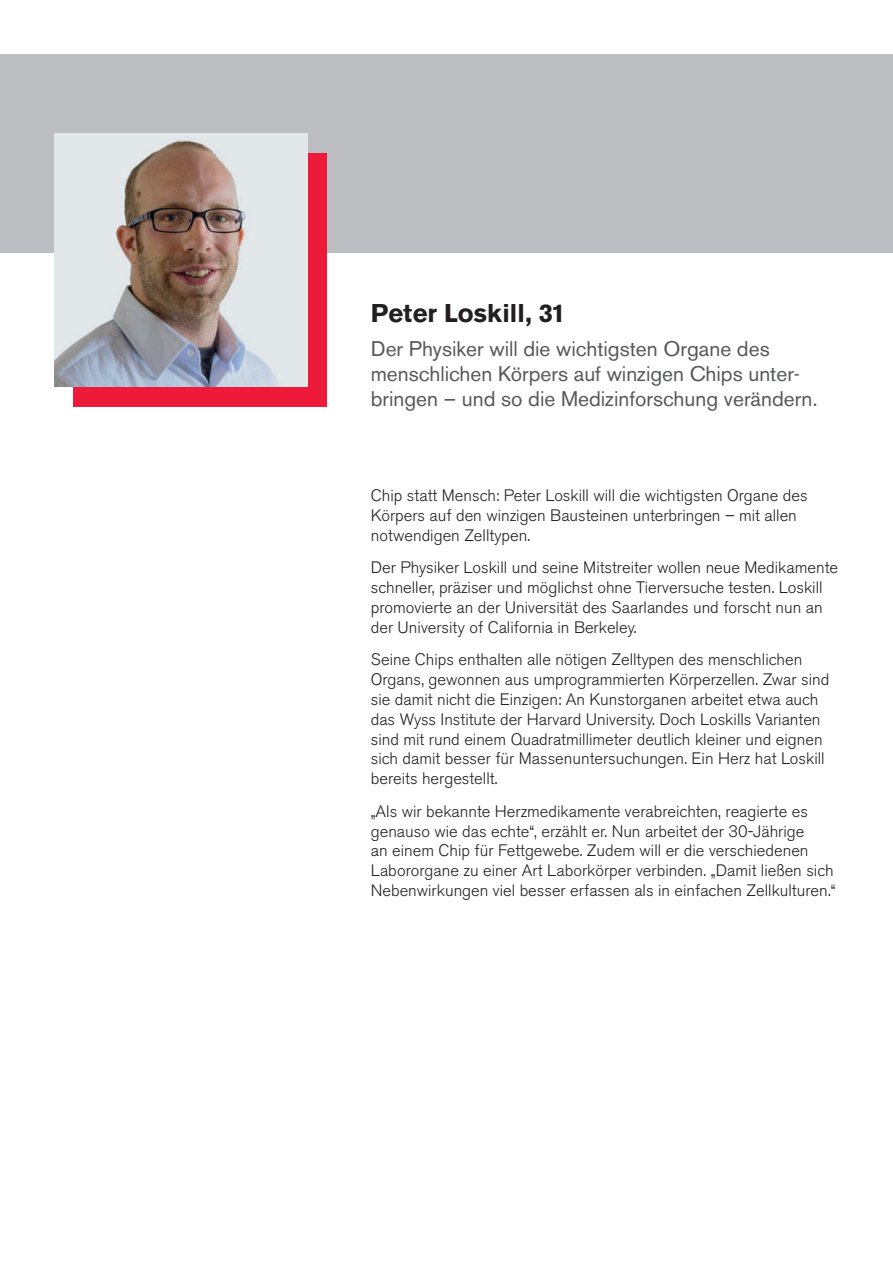
<style>
.page{position:relative;width:893px;height:1263px;background:#fff}
.page>*{position:absolute;margin:0;border:0;box-sizing:border-box;transform-origin:0 0}
.t1{font:700 25.5px "Akzidenz Grotesk BQ";color:#231f20}
.t2{font:21px/25.2px "Akzidenz Grotesk BQ";color:#57585a}
.t3{font:300 16.5px/19.8px "Akzidenz Grotesk BQ";color:#231f20}
</style>
<div class="page">
<div style="left:1px;top:54px;width:892px;height:198px;background:#bcbdc0"></div>
<div style="left:73px;top:154px;width:253px;height:253px;background:#ed1a3a"></div>
<img style="left:54px;top:134px;width:254px;height:253px">
<h1 class="t1" style="left:371px;top:298px;width:196px">Peter Loskill, 31</h1>
<p class="t2" style="left:371px;top:336px;width:448px">Der Physiker will die wichtigsten Organe des menschlichen Körpers auf winzigen Chips unter&shy;bringen – und so die Medizinforschung verändern.</p>
<p class="t3" style="left:371px;top:486px;width:438px">Chip statt Mensch: Peter Loskill will die wichtigsten Organe des<br>Körpers auf den winzigen Bausteinen unterbringen – mit allen notwendigen Zelltypen.</p>
<p class="t3" style="left:371px;top:558px;width:469px">Der Physiker Loskill und seine Mitstreiter wollen neue Medikamente schneller, präziser und möglichst ohne Tierversuche testen. Loskill promovierte an der Universität des Saarlandes und forscht nun an der University of California in Berkeley.</p>
<p class="t3" style="left:371px;top:650px;width:460px">Seine Chips enthalten alle nötigen Zelltypen des menschlichen Organs, gewonnen aus umprogrammierten Körperzellen. Zwar sind sie damit nicht die Einzigen: An Kunstorganen arbeitet etwa auch das Wyss Institute der Harvard University. Doch Loskills Varianten sind mit rund einem Quadratmillimeter deutlich kleiner und eignen sich damit besser für Massenuntersuchungen. Ein Herz hat Loskill bereits hergestellt.</p>
<p class="t3" style="left:371px;top:801px;width:466px">„Als wir bekannte Herzmedikamente verabreichten, reagierte es genauso wie das echte“, erzählt er. Nun arbeitet der 30-Jährige<br>an einem Chip für Fettgewebe. Zudem will er die verschiedenen Labororgane zu einer Art Laborkörper verbinden. „Damit ließen sich Nebenwirkungen viel besser erfassen als in einfachen Zellkulturen.“</p>
</div>
